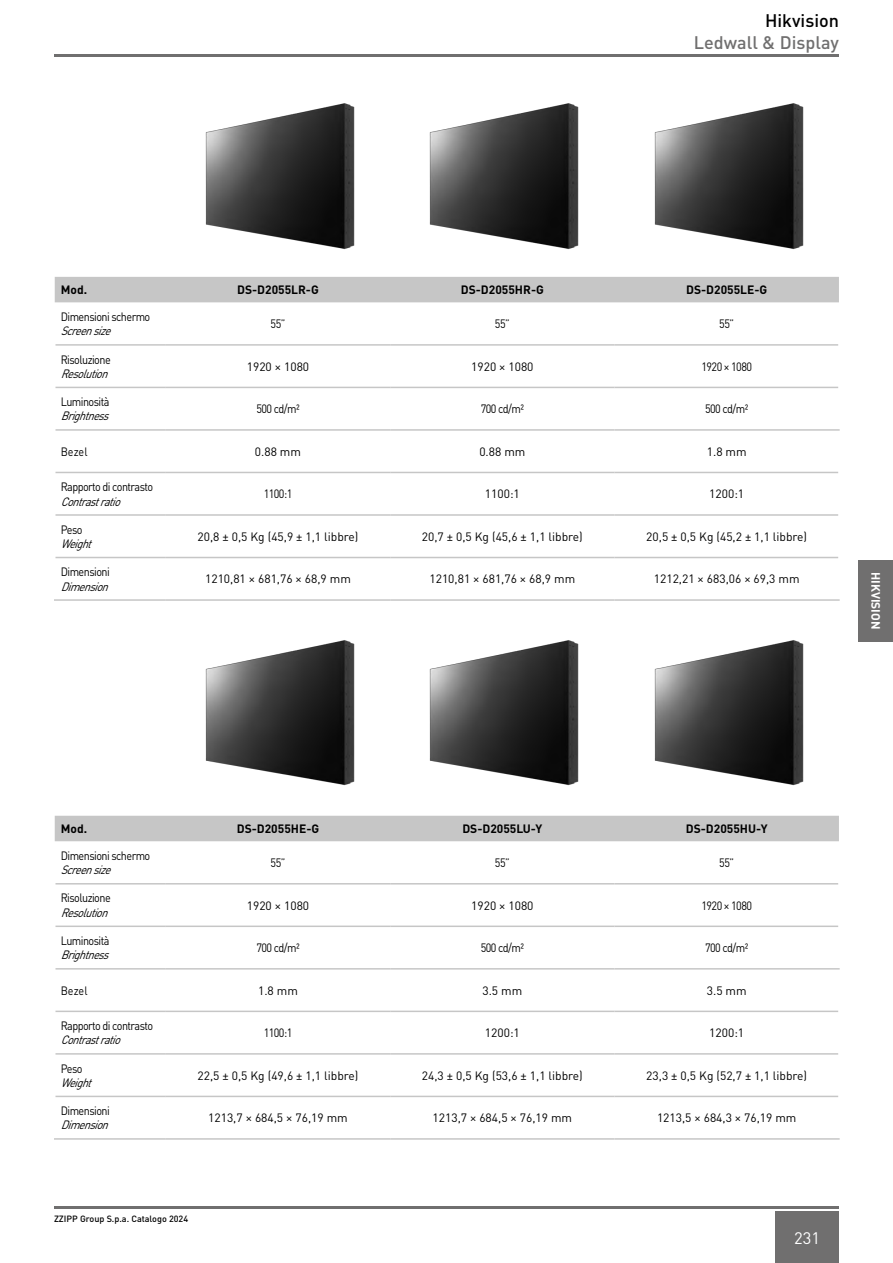
<style>
.page{position:relative;width:893px;height:1263px;background:#fff}
.page>*{position:absolute;margin:0;border:0;box-sizing:border-box;transform-origin:0 0}
.t1{font:500 18px "DIN Pro";color:#706f6f}
.t2{font:500 18px "DIN Pro";color:#000}
.t3{font:16.5px "DIN Pro";color:#fff}
.t4{font:12px "DIN Pro";color:#000}
.t5{font:12px "DIN Pro";letter-spacing:-.05em;color:#000;scale:.9 1}
.t6{font:italic 12px "DIN Pro";color:#000;scale:.9 1}
.t7{font:700 12px "DIN Pro";color:#000}
.t8{font:12px "DIN Pro";letter-spacing:-.05em;color:#000}
.t9{font:700 12px "DIN Pro";color:#fff}
.t10{font:500 9px "DIN Pro";color:#000}
</style>
<div class="page">
<hr style="left:54px;top:54px;width:785px;height:2px;background:#706f6f">
<hr style="left:54px;top:1207px;width:785px;height:2px;background:#706f6f">
<div style="left:775px;top:1212px;width:64px;height:51px;background:#706f6f"></div>
<div style="left:859px;top:560px;width:34px;height:81px;background:#706f6f"></div>
<img style="left:205px;top:103px;width:150px;height:147px">
<img style="left:429px;top:103px;width:150px;height:147px">
<img style="left:654px;top:103px;width:150px;height:147px">
<div style="left:55px;top:277px;width:784px;height:25px;background:#c6c6c6"></div>
<hr style="left:56px;top:344px;width:110px;height:2px;background:#c6c6c6">
<hr style="left:166px;top:344px;width:224px;height:2px;background:#c6c6c6">
<hr style="left:390px;top:344px;width:225px;height:2px;background:#c6c6c6">
<hr style="left:615px;top:344px;width:223px;height:2px;background:#c6c6c6">
<hr style="left:56px;top:387px;width:110px;height:1px;background:#c6c6c6">
<hr style="left:166px;top:387px;width:224px;height:1px;background:#c6c6c6">
<hr style="left:390px;top:387px;width:225px;height:1px;background:#c6c6c6">
<hr style="left:615px;top:387px;width:223px;height:1px;background:#c6c6c6">
<hr style="left:56px;top:429px;width:110px;height:2px;background:#c6c6c6">
<hr style="left:166px;top:429px;width:224px;height:2px;background:#c6c6c6">
<hr style="left:390px;top:429px;width:225px;height:2px;background:#c6c6c6">
<hr style="left:615px;top:429px;width:225px;height:2px;background:#c6c6c6">
<hr style="left:56px;top:472px;width:110px;height:1px;background:#c6c6c6">
<hr style="left:166px;top:472px;width:224px;height:1px;background:#c6c6c6">
<hr style="left:390px;top:472px;width:225px;height:1px;background:#c6c6c6">
<hr style="left:615px;top:472px;width:223px;height:1px;background:#c6c6c6">
<hr style="left:56px;top:514px;width:110px;height:2px;background:#c6c6c6">
<hr style="left:166px;top:514px;width:224px;height:2px;background:#c6c6c6">
<hr style="left:390px;top:514px;width:225px;height:2px;background:#c6c6c6">
<hr style="left:615px;top:514px;width:223px;height:2px;background:#c6c6c6">
<hr style="left:56px;top:557px;width:110px;height:1px;background:#c6c6c6">
<hr style="left:166px;top:557px;width:224px;height:1px;background:#c6c6c6">
<hr style="left:390px;top:557px;width:225px;height:1px;background:#c6c6c6">
<hr style="left:615px;top:557px;width:223px;height:1px;background:#c6c6c6">
<hr style="left:54px;top:599px;width:112px;height:2px;background:#c6c6c6">
<hr style="left:166px;top:599px;width:224px;height:2px;background:#c6c6c6">
<hr style="left:390px;top:599px;width:225px;height:2px;background:#c6c6c6">
<hr style="left:615px;top:599px;width:225px;height:2px;background:#c6c6c6">
<img style="left:205px;top:640px;width:150px;height:146px">
<img style="left:429px;top:640px;width:150px;height:146px">
<img style="left:654px;top:640px;width:150px;height:146px">
<div style="left:55px;top:816px;width:784px;height:25px;background:#c6c6c6"></div>
<hr style="left:56px;top:883px;width:110px;height:1px;background:#c6c6c6">
<hr style="left:166px;top:883px;width:224px;height:1px;background:#c6c6c6">
<hr style="left:390px;top:883px;width:225px;height:1px;background:#c6c6c6">
<hr style="left:615px;top:883px;width:223px;height:1px;background:#c6c6c6">
<hr style="left:56px;top:925px;width:110px;height:2px;background:#c6c6c6">
<hr style="left:166px;top:925px;width:224px;height:2px;background:#c6c6c6">
<hr style="left:390px;top:925px;width:225px;height:2px;background:#c6c6c6">
<hr style="left:615px;top:925px;width:223px;height:2px;background:#c6c6c6">
<hr style="left:56px;top:968px;width:110px;height:1px;background:#c6c6c6">
<hr style="left:166px;top:968px;width:224px;height:1px;background:#c6c6c6">
<hr style="left:390px;top:968px;width:225px;height:1px;background:#c6c6c6">
<hr style="left:615px;top:968px;width:225px;height:1px;background:#c6c6c6">
<hr style="left:56px;top:1010px;width:110px;height:2px;background:#c6c6c6">
<hr style="left:166px;top:1010px;width:224px;height:2px;background:#c6c6c6">
<hr style="left:390px;top:1010px;width:225px;height:2px;background:#c6c6c6">
<hr style="left:615px;top:1010px;width:223px;height:2px;background:#c6c6c6">
<hr style="left:56px;top:1053px;width:110px;height:2px;background:#c6c6c6">
<hr style="left:166px;top:1053px;width:224px;height:2px;background:#c6c6c6">
<hr style="left:390px;top:1053px;width:225px;height:2px;background:#c6c6c6">
<hr style="left:615px;top:1053px;width:223px;height:2px;background:#c6c6c6">
<hr style="left:56px;top:1096px;width:110px;height:1px;background:#c6c6c6">
<hr style="left:166px;top:1096px;width:224px;height:1px;background:#c6c6c6">
<hr style="left:390px;top:1096px;width:225px;height:1px;background:#c6c6c6">
<hr style="left:615px;top:1096px;width:223px;height:1px;background:#c6c6c6">
<hr style="left:54px;top:1138px;width:112px;height:2px;background:#c6c6c6">
<hr style="left:166px;top:1138px;width:224px;height:2px;background:#c6c6c6">
<hr style="left:390px;top:1138px;width:225px;height:2px;background:#c6c6c6">
<hr style="left:615px;top:1138px;width:225px;height:2px;background:#c6c6c6">
<h1 class="t2" style="left:765px;top:8px;width:75px">Hikvision</h1>
<h1 class="t1" style="left:694px;top:30px;width:147px">Ledwall &amp; Display</h1>
<p class="t7" style="left:61px;top:280px;width:28px">Mod.</p>
<p class="t7" style="left:237px;top:280px;width:83px">DS-D2055LR-G</p>
<p class="t7" style="left:461px;top:280px;width:85px">DS-D2055HR-G</p>
<p class="t7" style="left:686px;top:280px;width:83px">DS-D2055LE-G</p>
<p class="t5" style="left:61px;top:308px;width:101px">Dimensioni schermo</p>
<p class="t6" style="left:61px;top:323px;width:63px">Screensize</p>
<p class="t5" style="left:271px;top:316px;width:18px">55”</p>
<p class="t5" style="left:495px;top:316px;width:18px">55”</p>
<p class="t5" style="left:719px;top:316px;width:18px">55”</p>
<p class="t5" style="left:61px;top:351px;width:57px">Risoluzione</p>
<p class="t6" style="left:61px;top:365px;width:59px">Resolution</p>
<p class="t5" style="left:61px;top:394px;width:56px">Luminosità</p>
<p class="t6" style="left:61px;top:408px;width:60px">Brightness</p>
<p class="t4" style="left:247px;top:358px;width:64px">1920 × 1080</p>
<p class="t4" style="left:471px;top:358px;width:64px">1920 × 1080</p>
<p class="t5" style="left:701px;top:358px;width:58px">1920 × 1080</p>
<p class="t5" style="left:256px;top:401px;width:50px">500 cd/m²</p>
<p class="t5" style="left:481px;top:401px;width:50px">700 cd/m²</p>
<p class="t5" style="left:705px;top:401px;width:50px">500 cd/m²</p>
<p class="t5" style="left:61px;top:443px;width:31px">Bezel</p>
<p class="t8" style="left:255px;top:443px;width:48px">0.88 mm</p>
<p class="t8" style="left:479px;top:443px;width:48px">0.88 mm</p>
<p class="t8" style="left:707px;top:443px;width:41px">1.8 mm</p>
<p class="t5" style="left:61px;top:479px;width:104px">Rapporto di contrasto</p>
<p class="t6" style="left:61px;top:493px;width:73px">Contrastratio</p>
<p class="t5" style="left:264px;top:486px;width:33px">1100:1</p>
<p class="t8" style="left:485px;top:486px;width:36px">1100:1</p>
<p class="t8" style="left:709px;top:486px;width:36px">1200:1</p>
<p class="t5" style="left:61px;top:521px;width:26px">Peso</p>
<p class="t6" style="left:61px;top:535px;width:41px">Weight</p>
<p class="t5" style="left:61px;top:564px;width:56px">Dimensioni</p>
<p class="t6" style="left:61px;top:578px;width:60px">Dimension</p>
<p class="t4" style="left:198px;top:528px;width:162px">20,8 ± 0,5 Kg (45,9 ± 1,1 libbre)</p>
<p class="t4" style="left:422px;top:528px;width:162px">20,7 ± 0,5 Kg (45,6 ± 1,1 libbre)</p>
<p class="t4" style="left:646px;top:528px;width:162px">20,5 ± 0,5 Kg (45,2 ± 1,1 libbre)</p>
<p class="t4" style="left:205px;top:571px;width:147px">1210,81 × 681,76 × 68,9 mm</p>
<p class="t4" style="left:429px;top:571px;width:147px">1210,81 × 681,76 × 68,9 mm</p>
<p class="t4" style="left:654px;top:571px;width:147px">1212,21 × 683,06 × 69,3 mm</p>
<p class="t9" style="left:886px;top:572px;width:59px;rotate:90deg">HIKVISION</p>
<p class="t7" style="left:61px;top:819px;width:28px">Mod.</p>
<p class="t7" style="left:237px;top:819px;width:84px">DS-D2055HE-G</p>
<p class="t7" style="left:462px;top:819px;width:82px">DS-D2055LU-Y</p>
<p class="t7" style="left:686px;top:819px;width:83px">DS-D2055HU-Y</p>
<p class="t5" style="left:61px;top:847px;width:101px">Dimensioni schermo</p>
<p class="t6" style="left:61px;top:862px;width:63px">Screensize</p>
<p class="t5" style="left:271px;top:855px;width:18px">55”</p>
<p class="t5" style="left:495px;top:855px;width:18px">55”</p>
<p class="t5" style="left:719px;top:855px;width:18px">55”</p>
<p class="t5" style="left:61px;top:890px;width:57px">Risoluzione</p>
<p class="t6" style="left:61px;top:904px;width:59px">Resolution</p>
<p class="t5" style="left:61px;top:932px;width:56px">Luminosità</p>
<p class="t6" style="left:61px;top:947px;width:60px">Brightness</p>
<p class="t4" style="left:247px;top:897px;width:64px">1920 × 1080</p>
<p class="t4" style="left:471px;top:897px;width:64px">1920 × 1080</p>
<p class="t5" style="left:701px;top:897px;width:58px">1920 × 1080</p>
<p class="t5" style="left:256px;top:940px;width:50px">700 cd/m²</p>
<p class="t5" style="left:481px;top:940px;width:50px">500 cd/m²</p>
<p class="t5" style="left:705px;top:940px;width:50px">700 cd/m²</p>
<p class="t5" style="left:61px;top:982px;width:31px">Bezel</p>
<p class="t8" style="left:258px;top:982px;width:41px">1.8 mm</p>
<p class="t8" style="left:482px;top:982px;width:41px">3.5 mm</p>
<p class="t8" style="left:707px;top:982px;width:41px">3.5 mm</p>
<p class="t5" style="left:61px;top:1017px;width:104px">Rapporto di contrasto</p>
<p class="t6" style="left:61px;top:1032px;width:73px">Contrastratio</p>
<p class="t5" style="left:264px;top:1025px;width:33px">1100:1</p>
<p class="t8" style="left:485px;top:1025px;width:36px">1200:1</p>
<p class="t8" style="left:709px;top:1025px;width:36px">1200:1</p>
<p class="t5" style="left:61px;top:1060px;width:26px">Peso</p>
<p class="t6" style="left:61px;top:1074px;width:41px">Weight</p>
<p class="t5" style="left:61px;top:1102px;width:56px">Dimensioni</p>
<p class="t6" style="left:61px;top:1117px;width:60px">Dimension</p>
<p class="t4" style="left:198px;top:1067px;width:162px">22,5 ± 0,5 Kg (49,6 ± 1,1 libbre)</p>
<p class="t4" style="left:422px;top:1067px;width:162px">24,3 ± 0,5 Kg (53,6 ± 1,1 libbre)</p>
<p class="t4" style="left:646px;top:1067px;width:162px">23,3 ± 0,5 Kg (52,7 ± 1,1 libbre)</p>
<p class="t4" style="left:208px;top:1110px;width:141px">1213,7 × 684,5 × 76,19 mm</p>
<p class="t4" style="left:433px;top:1110px;width:141px">1213,7 × 684,5 × 76,19 mm</p>
<p class="t4" style="left:657px;top:1110px;width:141px">1213,5 × 684,3 × 76,19 mm</p>
<p class="t10" style="left:54px;top:1213px;width:136px">ZZIPP Group S.p.a. Catalogo 2024</p>
<h2 class="t3" style="left:794px;top:1226px;width:27px">231</h2>
</div>
